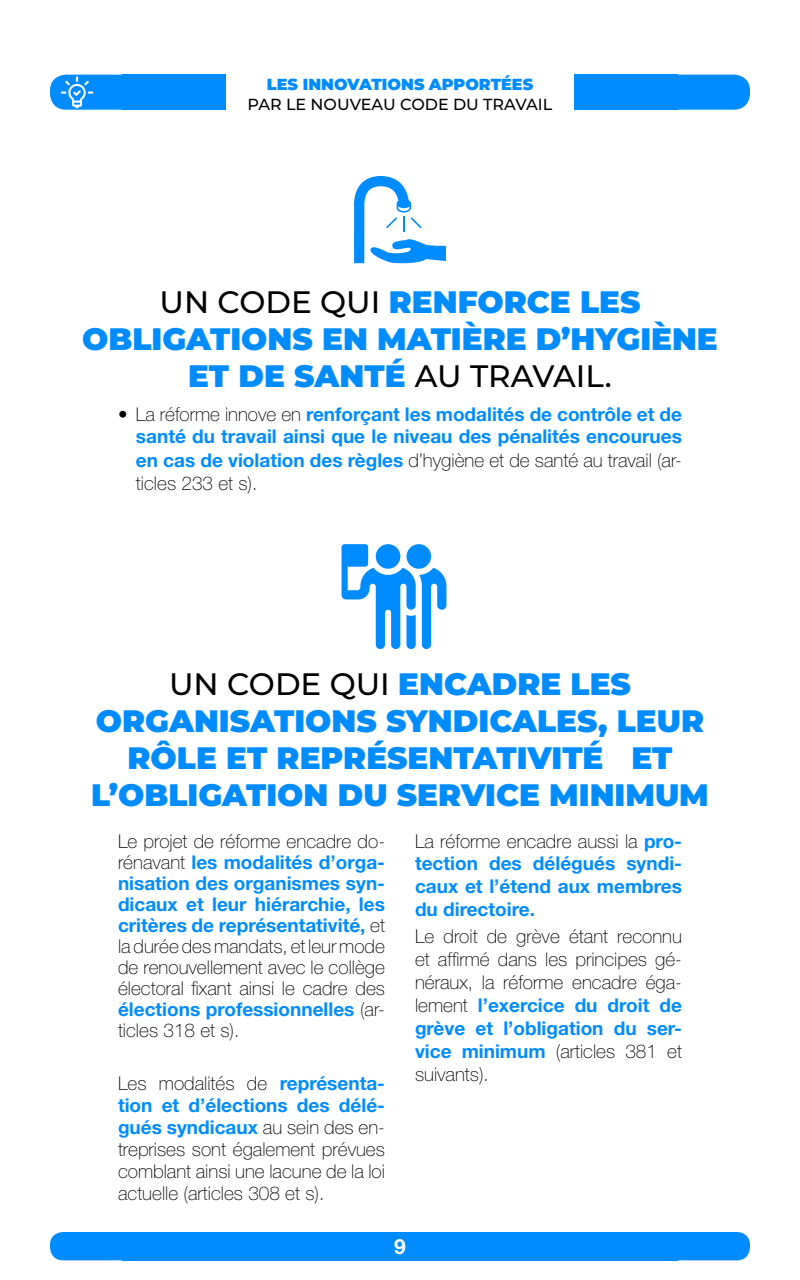
<style>
.page{position:relative;width:800px;height:1280px;background:#fff}
.page>*{position:absolute;margin:0;border:0;box-sizing:border-box;transform-origin:0 0}
.t1{font:900 31px/37.2px "Montserrat";color:#008cff;text-align:center}
.t2{font:700 21px "Helvetica Neue LT Std";color:#fff}
.t3{font:100 19px/21px "Helvetica Neue LT Std";color:#000;text-align:justify}
.t4{font:700 19px/22.9px "Helvetica Neue LT Std";color:#008cff;text-align:justify}
.t5{font:500 16px "Montserrat";color:#000}
.t6{font:900 16px "Montserrat";color:#008cff}
.s1{font-weight:500;color:#000}
.s2{font-weight:100;color:#000}
.s3{font-weight:700;color:#008cff}
</style>
<div class="page">
<div style="left:122px;top:1232px;width:460px;height:28px;background:#008cff"></div>
<div style="left:50px;top:1232px;width:145px;height:28px;background:#008cff;border-radius:13px"></div>
<div style="left:538px;top:1232px;width:140px;height:28px;background:#008cff"></div>
<div style="left:605px;top:1232px;width:145px;height:28px;background:#008cff;border-radius:13px"></div>
<div style="left:122px;top:75px;width:104px;height:35px;background:#008cff"></div>
<div style="left:50px;top:75px;width:130px;height:35px;background:#008cff;border-radius:16px"></div>
<div style="left:574px;top:75px;width:104px;height:35px;background:#008cff"></div>
<div style="left:610px;top:75px;width:140px;height:35px;background:#008cff;border-radius:16px"></div>
<svg style="left:61px;top:76px;width:32px;height:32px"></svg>
<svg style="left:354px;top:176px;width:92px;height:87px"></svg>
<svg style="left:342px;top:544px;width:104px;height:105px"></svg>
<p class="t6" style="left:267px;top:73px;width:268px">LES INNOVATIONS APPORTÉES</p>
<p class="t5" style="left:248px;top:93px;width:306px">PAR LE NOUVEAU CODE DU TRAVAIL</p>
<h1 class="t1" style="left:82px;top:281px;width:637px"><span class="s1">UN CODE QUI</span> RENFORCE LES<br>OBLIGATIONS EN MATIÈRE D’HYGIÈNE<br>ET DE SANTÉ <span class="s1">AU TRAVAIL.</span></h1>
<p class="t4" style="left:136px;top:402px;width:548px;text-indent:-18px"><span class="s2">• La réforme innove en</span> renforçant les modalités de contrôle et de santé du travail ainsi que le niveau des pénalités encourues en cas de violation des règles <span class="s2">d’hygiène et de santé au travail (ar&shy;ticles 233 et s).</span></p>
<h1 class="t1" style="left:91px;top:663px;width:619px"><span class="s1">UN CODE QUI</span> ENCADRE LES<br>ORGANISATIONS SYNDICALES, LEUR<br>RÔLE ET REPRÉSENTATIVITÉ ET<br>L’OBLIGATION DU SERVICE MINIMUM</h1>
<p class="t3" style="left:118px;top:830px;width:269px">Le projet de réforme encadre do&shy;rénavant <span class="s3">les modalités d’orga&shy;nisation des organismes syn&shy;dicaux et leur hiérarchie, les critères de représentativité,</span> et la durée des mandats, et leur mode de renouvellement avec le collège électoral fixant ainsi le cadre des <span class="s3">élections professionnelles</span> (ar&shy;ticles 318 et s).</p>
<p class="t3" style="left:118px;top:1072px;width:269px;line-height:22px">Les modalités de <span class="s3">représenta&shy;tion et d’élections des délé&shy;gués syndicaux</span> au sein des en&shy;treprises sont également prévues comblant ainsi une lacune de la loi actuelle (articles 308 et s).</p>
<p class="t4" style="left:415px;top:829px;width:269px"><span class="s2">La réforme encadre aussi la</span> pro&shy;tection des délégués syndi&shy;caux et l’étend aux membres du directoire.</p>
<p class="t3" style="left:415px;top:925px;width:269px;line-height:23px">Le droit de grève étant reconnu et affirmé dans les principes gé&shy;néraux, la réforme encadre éga&shy;lement <span class="s3">l’exercice du droit de grève et l’obligation du ser&shy;vice minimum</span> (articles 381 et suivants).</p>
<p class="t2" style="left:394px;top:1233px;width:13px">9</p>
</div>
